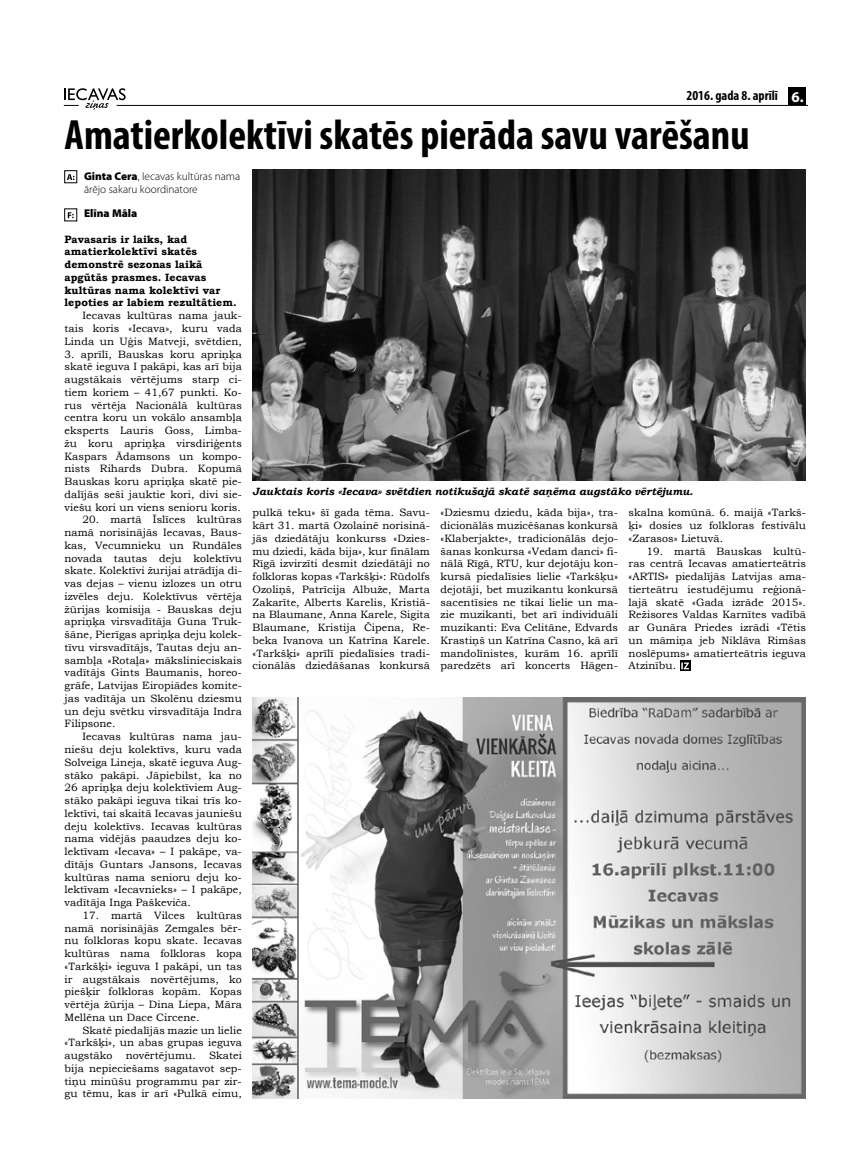
<style>
.page{position:relative;width:851px;height:1170px;background:#fff}
.page>*{position:absolute;margin:0;border:0;box-sizing:border-box;transform-origin:0 0}
.t1{font:700 condensed 42.5px "Myriad Pro";color:#000}
.t2{font:700 condensed 13.75px "Myriad Pro";color:#000}
.t3{font:300 11.25px/13.5px "Myriad Pro";color:#000}
.t4{font:900 11.25px "Myriad Pro";color:#000}
.t5{font:10.62px/12.8px "Bookman Old Style";letter-spacing:.005em;color:#000;text-align:justify}
.t6{font:700 10.62px/12.8px "Bookman Old Style";letter-spacing:.005em;color:#000}
.t7{font:italic 700 10.5px "Bookman Old Style";color:#000}
.s1{font-stretch:normal;font-size:15px;color:#fff}
.s2{font-weight:900}
</style>
<div class="page">
<hr style="left:117px;top:105px;width:689px;height:1px;background:#000">
<svg style="left:64px;top:88px;width:62px;height:22px"></svg>
<div style="left:788px;top:87px;width:18px;height:18px;background:#000"></div>
<svg style="left:67px;top:174px;width:7px;height:6px"></svg>
<div style="left:64px;top:170px;width:13px;height:13px;border:1px solid #000"></div>
<svg style="left:68px;top:212px;width:6px;height:6px"></svg>
<div style="left:64px;top:209px;width:13px;height:12px;border:1px solid #000"></div>
<img style="left:252px;top:697px;width:553px;height:401px">
<svg style="left:680px;top:660px;width:10px;height:10px"></svg>
<svg style="left:681px;top:662px;width:7px;height:7px"></svg>
<img style="left:252px;top:170px;width:553px;height:310px">
<svg style="left:252px;top:466px;width:444px;height:15px;background:#676767"></svg>
<p class="t2" style="left:686px;top:87px;width:118px">2016. gada 8. aprīlī <span class="s1">6.</span></p>
<h1 class="t1" style="left:64px;top:108px;width:686px">Amatierkolektīvi skatēs pierāda savu varēšanu</h1>
<p class="t3" style="left:84px;top:169px;width:158px"><span class="s2">Ginta Cera</span>, Iecavas kultūras nama ārējo sakaru koordinatore</p>
<p class="t4" style="left:84px;top:207px;width:55px">Elīna Māla</p>
<p class="t6" style="left:64px;top:232px;width:174px">Pavasaris ir laiks, kad amatierkolektīvi skatēs demonstrē sezonas laikā apgūtās prasmes. Iecavas kultūras nama kolektīvi var lepoties ar labiem rezultātiem.</p>
<p class="t5" style="left:64px;top:309px;width:179px;text-indent:18px">Iecavas kultūras nama jauk&shy;tais koris «Iecava», kuru vada Linda un Uģis Matveji, svētdien,</p>
<p class="t5" style="left:64px;top:347px;width:179px">3. aprīlī, Bauskas koru apriņķa skatē ieguva I pakāpi, kas arī bija augstākais vērtējums starp ci&shy;tiem koriem – 41,67 punkti. Ko&shy;rus vērtēja Nacionālā kultūras centra koru un vokālo ansambļa eksperts Lauris Goss, Limba&shy;žu koru apriņķa virsdiriģents Kaspars Ādamsons un kompo&shy;nists Rihards Dubra. Kopumā Bauskas koru apriņķa skatē pie&shy;dalījās seši jauktie kori, divi sie&shy;viešu kori un viens senioru koris.</p>
<p class="t5" style="left:64px;top:513px;width:179px;text-indent:18px">20. martā Īslīces kultūras namā norisinājās Iecavas, Baus&shy;kas, Vecumnieku un Rundāles novada tautas deju kolektīvu skate. Kolektīvi žurijai atrādīja di&shy;vas dejas – vienu izlozes un otru izvēles deju. Kolektīvus vērtēja žūrijas komisija - Bauskas deju apriņķa virsvadītāja Guna Truk&shy;šāne, Pierīgas apriņķa deju kolek&shy;tīvu virsvadītājs, Tautas deju an&shy;sambļa «Rotaļa» mākslinieciskais vadītājs Gints Baumanis, horeo&shy;grāfe, Latvijas Eiropiādes komite&shy;jas vadītāja un Skolēnu dziesmu un deju svētku virsvadītāja Indra Filipsone.</p>
<p class="t5" style="left:64px;top:730px;width:179px;text-indent:18px">Iecavas kultūras nama jau&shy;niešu deju kolektīvs, kuru vada Solveiga Lineja, skatē ieguva Aug&shy;stāko pakāpi. Jāpiebilst, ka no 26 apriņķa deju kolektīviem Aug&shy;stāko pakāpi ieguva tikai trīs ko&shy;lektīvi, tai skaitā Iecavas jauniešu deju kolektīvs. Iecavas kultūras nama vidējās paaudzes deju ko&shy;lektīvam «Iecava» – I pakāpe, va&shy;dītājs Guntars Jansons, Iecavas kultūras nama senioru deju ko&shy;lektīvam «Iecavnieks» – I pakāpe, vadītāja Inga Paškeviča.</p>
<p class="t5" style="left:64px;top:908px;width:179px;text-indent:18px">17. martā Vilces kultūras namā norisinājās Zemgales bēr&shy;nu folkloras kopu skate. Iecavas kultūras nama folkloras kopa «Tarkšķi» ieguva I pakāpi, un tas ir augstākais novērtējums, ko piešķir folkloras kopām. Kopas vērtēja žūrija – Dina Liepa, Māra Mellēna un Dace Circene.</p>
<p class="t5" style="left:64px;top:1023px;width:179px;text-indent:18px">Skatē piedalījās mazie un lielie «Tarkšķi», un abas grupas ieguva augstāko novērtējumu. Skatei bija nepieciešams sagatavot sep&shy;tiņu minūšu programmu par zir&shy;gu tēmu, kas ir arī «Pulkā eimu,</p>
<p class="t7" style="left:252px;top:483px;width:442px">Jauktais koris «Iecava» svētdien notikušajā skatē saņēma augstāko vērtējumu.</p>
<p class="t5" style="left:252px;top:506px;width:179px">pulkā teku» šī gada tēma. Savu&shy;kārt 31. martā Ozolainē norisinā&shy;jās dziedātāju konkurss «Dzies&shy;mu dziedi, kāda bija», kur finālam Rīgā izvirzīti desmit dziedātāji no folkloras kopas «Tarkšķi»: Rūdolfs Ozoliņš, Patrīcija Albuže, Marta Zakarīte, Alberts Karelis, Kristiā&shy;na Blaumane, Anna Karele, Sigita Blaumane, Kristija Čipena, Re&shy;beka Ivanova un Katrīna Karele. «Tarkšķi» aprīlī piedalīsies tradi&shy;cionālās dziedāšanas konkursā</p>
<p class="t5" style="left:440px;top:506px;width:179px">«Dziesmu dziedu, kāda bija», tra&shy;dicionālās muzicēšanas konkursā «Klaberjakte», tradicionālās dejo&shy;šanas konkursa «Vedam danci» fi&shy;nālā Rīgā, RTU, kur dejotāju kon&shy;kursā piedalīsies lielie «Tarkšķu» dejotāji, bet muzikantu konkursā sacentīsies ne tikai lielie un ma&shy;zie muzikanti, bet arī individuāli muzikanti: Eva Celitāne, Edvards Krastiņš un Katrīna Casno, kā arī mandolīnistes, kurām 16. aprīlī paredzēts arī koncerts Hāgen-</p>
<p class="t5" style="left:628px;top:506px;width:179px">skalna komūnā. 6. maijā «Tarkš&shy;ķi» dosies uz folkloras festivālu «Zarasos» Lietuvā.</p>
<p class="t5" style="left:628px;top:544px;width:179px;text-indent:18px">19. martā Bauskas kultū&shy;ras centrā Iecavas amatierteātris «ARTIS» piedalījās Latvijas ama&shy;tierteātru iestudējumu reģionā&shy;lajā skatē «Gada izrāde 2015».<br>Režisores Valdas Karnītes vadībā ar Gunāra Priedes izrādi «Tētis un māmiņa jeb Niklāva Rimšas noslēpums» amatierteātris ieguva Atzinību.</p>
</div>
